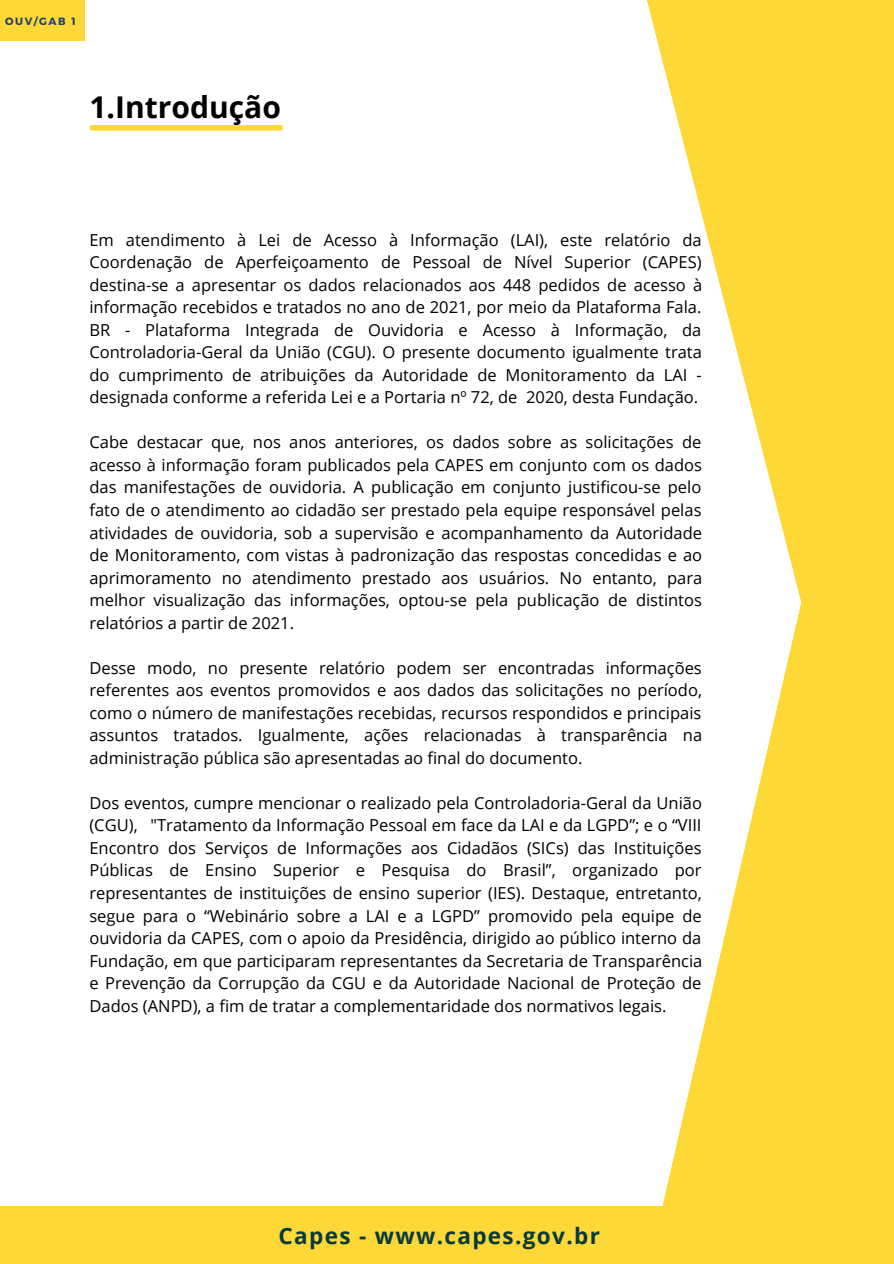
<style>
.page{position:relative;width:894px;height:1264px;background:#fff}
.page>*{position:absolute;margin:0;border:0;box-sizing:border-box;transform-origin:0 0}
.t1{font:700 30px "Open Sans";color:#000}
.t2{font:700 22.5px "Open Sans";letter-spacing:.06em;color:#073a3b}
.t3{font:16.5px/22.5px "Open Sans";color:#000;text-align:justify}
.t4{font:700 10.5px "Montserrat";letter-spacing:.15em;color:#20406a}
</style>
<div class="page">
<div style="left:0;top:1206px;width:893px;height:57px;background:#fdd837"></div>
<div style="left:92px;top:125px;width:188px;height:6px;background:#fdd837"></div>
<div style="left:662px;top:1174px;width:231px;height:32px;background:#fdd837"></div>
<div style="left:0;top:0;width:84px;height:41px;background:#fdd837"></div>
<svg style="left:647px;top:0;width:246px;height:1174px;fill:#fdd837"></svg>
<p class="t4" style="left:5px;top:14px;width:72px">OUV/GAB 1</p>
<p class="t1" style="left:89px;top:86px;width:193px">1.Introdução</p>
<p class="t3" style="left:89px;top:228px;width:614px">Em atendimento à Lei de Acesso à Informação (LAI), este relatório da Coordenação de Aperfeiçoamento de Pessoal de Nível Superior (CAPES) destina-se a apresentar os dados relacionados aos 448 pedidos de acesso à informação recebidos e tratados no ano de 2021, por meio da Plataforma Fala.<br>BR - Plataforma Integrada de Ouvidoria e Acesso à Informação, da Controladoria-Geral da União (CGU). O presente documento igualmente trata do cumprimento de atribuições da Autoridade de Monitoramento da LAI - designada conforme a referida Lei e a Portaria nº 72, de 2020, desta Fundação.</p>
<p class="t3" style="left:89px;top:431px;width:614px">Cabe destacar que, nos anos anteriores, os dados sobre as solicitações de acesso à informação foram publicados pela CAPES em conjunto com os dados das manifestações de ouvidoria. A publicação em conjunto justificou-se pelo fato de o atendimento ao cidadão ser prestado pela equipe responsável pelas atividades de ouvidoria, sob a supervisão e acompanhamento da Autoridade de Monitoramento, com vistas à padronização das respostas concedidas e ao aprimoramento no atendimento prestado aos usuários. No entanto, para melhor visualização das informações, optou-se pela publicação de distintos relatórios a partir de 2021.</p>
<p class="t3" style="left:89px;top:656px;width:614px">Desse modo, no presente relatório podem ser encontradas informações referentes aos eventos promovidos e aos dados das solicitações no período, como o número de manifestações recebidas, recursos respondidos e principais assuntos tratados. Igualmente, ações relacionadas à transparência na administração pública são apresentadas ao final do documento.</p>
<p class="t3" style="left:89px;top:791px;width:614px">Dos eventos, cumpre mencionar o realizado pela Controladoria-Geral da União (CGU), "Tratamento da Informação Pessoal em face da LAI e da LGPD”; e o “VIII Encontro dos Serviços de Informações aos Cidadãos (SICs) das Instituições Públicas de Ensino Superior e Pesquisa do Brasil”, organizado por representantes de instituições de ensino superior (IES). Destaque, entretanto, segue para o “Webinário sobre a LAI e a LGPD” promovido pela equipe de ouvidoria da CAPES, com o apoio da Presidência, dirigido ao público interno da Fundação, em que participaram representantes da Secretaria de Transparência e Prevenção da Corrupção da CGU e da Autoridade Nacional de Proteção de Dados (ANPD), a fim de tratar a complementaridade dos normativos legais.</p>
<p class="t2" style="left:278px;top:1219px;width:323px">Capes - www.capes.gov.br</p>
</div>
